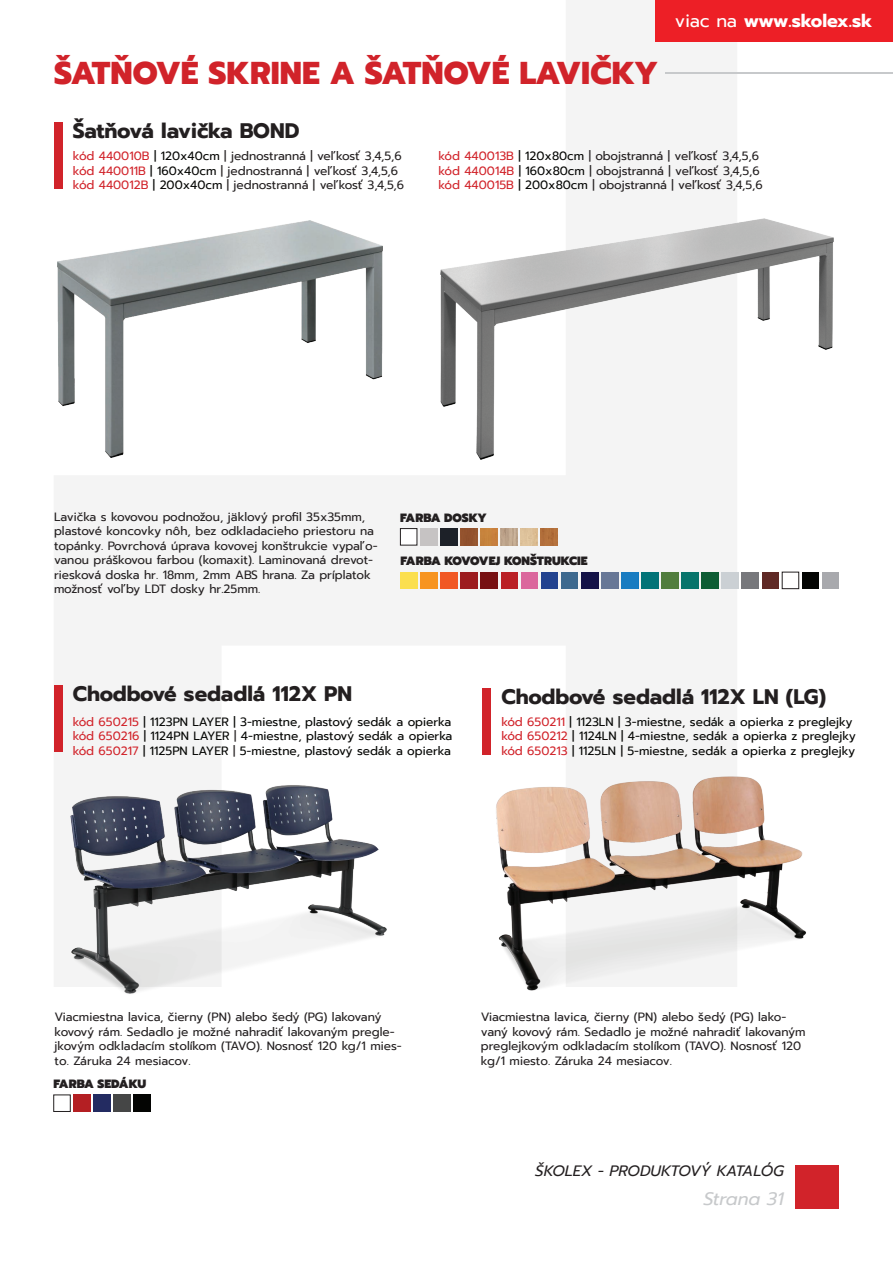
<style>
.page{position:relative;width:893px;height:1263px;background:#fff}
.page>*{position:absolute;margin:0;border:0;box-sizing:border-box;transform-origin:0 0}
.t1{font:800 31.5px "Prompt";color:#d1232a}
.t2{font:700 21px "Prompt";color:#231f20}
.t3{font:700 18px "Prompt";letter-spacing:-.02em;color:#fff}
.t4{font:italic 18px "Prompt";letter-spacing:-.01em;color:#c7c9cb}
.t5{font:italic 15px "Prompt";letter-spacing:-.015em;color:#231f20}
.t6{font:12px/14.4px "Prompt";color:#231f20}
.t7{font:12px/14.4px "Prompt";color:#040503;text-align:justify}
.t8{font:900 12px "Prompt";color:#231f20}
.s1{font-weight:400}
.s2{color:#d1232a}
.s3{color:#040503}
.s4{color:#231f20}
</style>
<div class="page">
<svg style="left:54px;top:0;width:683px;height:774px;fill:#f4f4f4"></svg>
<hr style="left:665px;top:72px;width:228px;height:1px;background:#c7c9cb">
<div style="left:656px;top:0;width:237px;height:41px;background:#ed1f26"></div>
<div style="left:54px;top:122px;width:9px;height:67px;background:#d1232a"></div>
<div style="left:54px;top:686px;width:8px;height:66px;background:#d1232a"></div>
<img style="left:57px;top:220px;width:326px;height:238px">
<img style="left:441px;top:219px;width:392px;height:240px">
<img style="left:401px;top:572px;width:16px;height:17px">
<img style="left:621px;top:572px;width:17px;height:17px">
<img style="left:481px;top:528px;width:16px;height:17px">
<img style="left:134px;top:1095px;width:17px;height:16px">
<img style="left:481px;top:572px;width:17px;height:17px">
<img style="left:702px;top:572px;width:16px;height:17px">
<img style="left:440px;top:528px;width:17px;height:17px">
<img style="left:94px;top:1095px;width:17px;height:16px">
<img style="left:441px;top:572px;width:16px;height:17px">
<img style="left:662px;top:572px;width:16px;height:17px">
<img style="left:521px;top:528px;width:16px;height:17px">
<img style="left:541px;top:528px;width:17px;height:17px">
<img style="left:521px;top:572px;width:17px;height:17px">
<img style="left:581px;top:572px;width:17px;height:17px">
<img style="left:802px;top:572px;width:17px;height:17px">
<img style="left:420px;top:528px;width:17px;height:17px">
<img style="left:74px;top:1095px;width:16px;height:16px">
<img style="left:421px;top:572px;width:16px;height:17px">
<img style="left:642px;top:572px;width:16px;height:17px">
<img style="left:501px;top:528px;width:16px;height:17px">
<img style="left:501px;top:572px;width:17px;height:17px">
<img style="left:561px;top:572px;width:17px;height:17px">
<img style="left:722px;top:572px;width:17px;height:17px">
<img style="left:461px;top:528px;width:16px;height:17px">
<img style="left:114px;top:1095px;width:17px;height:16px">
<img style="left:461px;top:572px;width:17px;height:17px">
<img style="left:682px;top:572px;width:16px;height:17px">
<img style="left:541px;top:572px;width:17px;height:17px">
<img style="left:601px;top:572px;width:17px;height:17px">
<img style="left:762px;top:572px;width:17px;height:17px">
<img style="left:402px;top:530px;width:13px;height:13px">
<div style="left:400px;top:528px;width:17px;height:17px;border:1px solid #231f20"></div>
<div style="left:782px;top:572px;width:17px;height:17px;border:1px solid #231f20"></div>
<img style="left:54px;top:774px;width:333px;height:220px">
<div style="left:482px;top:688px;width:9px;height:67px;background:#d1232a"></div>
<img style="left:481px;top:766px;width:325px;height:225px">
<div style="left:795px;top:1165px;width:44px;height:44px;background:#d1232a"></div>
<h1 class="t1" style="left:54px;top:49px;width:606px">ŠATŇOVÉ SKRINE A ŠATŇOVÉ LAVIČKY</h1>
<h2 class="t2" style="left:73px;top:115px;width:228px">Šatňová lavička BOND</h2>
<h3 class="t3" style="left:675px;top:7px;width:199px"><span class="s1">viac na</span> www.skolex.sk</h3>
<p class="t6" style="left:73px;top:149px;width:333px"><span class="s2">kód 440010B</span> <span class="s3">| 120x40cm</span> | jednostranná | veľkosť 3,4,5,6 <span class="s2">kód 440011B</span> <span class="s3">| 160x40cm</span> | jednostranná | veľkosť 3,4,5,6 <span class="s2">kód 440012B</span> <span class="s3">| 200x40cm</span> | jednostranná | veľkosť 3,4,5,6</p>
<p class="t6" style="left:439px;top:149px;width:326px"><span class="s2">kód 440013B</span> <span class="s3">| 120x80cm</span> | obojstranná | veľkosť 3,4,5,6 <span class="s2">kód 440014B</span> <span class="s3">| 160x80cm</span> | obojstranná | veľkosť 3,4,5,6 <span class="s2">kód 440015B</span> <span class="s3">| 200x80cm</span> | obojstranná | veľkosť 3,4,5,6</p>
<p class="t6" style="left:54px;top:510px;width:325px">Lavička s kovovou podnožou, jäklový profil 35x35mm, plastové koncovky nôh, bez odkladacieho priestoru na topánky. Povrchová úprava kovovej konštrukcie vypaľo&shy;vanou práškovou farbou (komaxit). Laminovaná drevot&shy;riesková doska hr. 18mm, 2mm ABS hrana. Za príplatok možnosť voľby LDT dosky hr.25mm.</p>
<p class="t8" style="left:400px;top:508px;width:88px">FARBA DOSKY</p>
<p class="t8" style="left:401px;top:552px;width:189px">FARBA KOVOVEJ KONŠTRUKCIE</p>
<h2 class="t2" style="left:73px;top:678px;width:281px">Chodbové sedadlá 112X PN</h2>
<p class="t7" style="left:73px;top:715px;width:381px"><span class="s2">kód 650215</span> | 1123PN LAYER | 3-miestne, plastový sedák a opierka <span class="s2">kód 650216</span> | 1124PN LAYER <span class="s4">|</span> 4-miestne, plastový sedák a opierka <span class="s2">kód 650217</span> | 1125PN LAYER <span class="s4">|</span> 5-miestne, plastový sedák a opierka</p>
<h2 class="t2" style="left:501px;top:681px;width:326px">Chodbové sedadlá 112X LN (LG)</h2>
<p class="t7" style="left:501px;top:715px;width:356px;text-align:left"><span class="s2">kód 650211</span> | 1123LN | 3-miestne, sedák a opierka z preglejky <span class="s2">kód 650212</span> | 1124LN | 4-miestne, sedák a opierka z preglejky <span class="s2">kód 650213</span> | 1125LN | 5-miestne, sedák a opierka z preglejky</p>
<p class="t6" style="left:55px;top:1010px;width:349px">Viacmiestna lavica, čierny (PN) alebo šedý (PG) lakovaný kovový rám. Sedadlo je možné nahradiť lakovaným pregle&shy;jkovým odkladacím stolíkom (TAVO). Nosnosť 120 kg/1 mies&shy;to. Záruka 24 mesiacov.</p>
<p class="t8" style="left:54px;top:1075px;width:94px">FARBA SEDÁKU</p>
<p class="t6" style="left:481px;top:1010px;width:326px">Viacmiestna lavica, čierny (PN) alebo šedý (PG) lako&shy;vaný kovový rám. Sedadlo je možné nahradiť lakovaným preglejkovým odkladacím stolíkom (TAVO). Nosnosť 120 kg/1 miesto. Záruka 24 mesiacov.</p>
<p class="t5" style="left:535px;top:1160px;width:250px">ŠKOLEX - PRODUKTOVÝ KATALÓG</p>
<h3 class="t4" style="left:703px;top:1186px;width:82px">Strana 31</h3>
</div>
